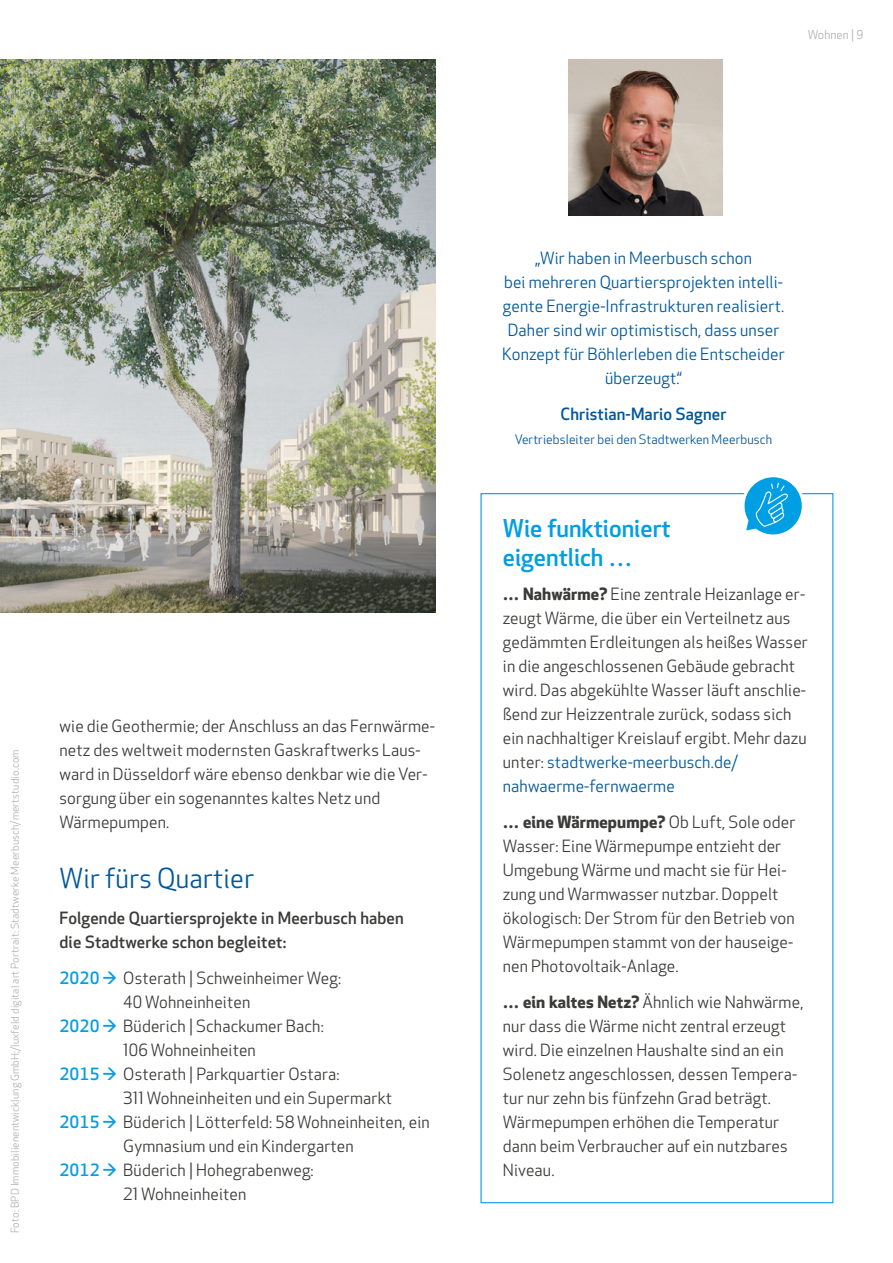
<style>
.page{position:relative;width:893px;height:1263px;background:#fff}
.page>*{position:absolute;margin:0;border:0;box-sizing:border-box;transform-origin:0 0}
.t1{font:27px "Apex New";letter-spacing:.01em;color:#00579c}
.t2{font:500 24px/28.8px "Apex New";color:#009ee3}
.t3{font:16.5px/24px "Apex New";letter-spacing:.01em;color:#3b3b3a}
.t4{font:16.5px/24px "Apex New";letter-spacing:.01em;color:#00579c;text-align:center}
.t5{font:500 16.5px/24px "Apex New";letter-spacing:.01em;color:#3b3b3a}
.t6{font:500 16.5px "Apex New";letter-spacing:.01em;color:#00579c}
.Funktion{font:12.75px "Apex New";letter-spacing:.01em;color:#00579c}
.kolumne_li{font:12px "Apex New";letter-spacing:.01em;color:#b1b2b3}
.Bildrechte{font:10.5px "Apex New";letter-spacing:.01em;color:#b1b2b3}
.s1{font-weight:500;color:#009ee3}
.s2{font-weight:700}
.s3{color:#00579c}
</style>
<div class="page">
<img style="left:0;top:60px;width:435px;height:552px">
<img style="left:568px;top:60px;width:154px;height:156px">
<svg style="left:740px;top:477px;width:66px;height:58px"></svg>
<p class="kolumne_li" style="left:808px;top:27px;width:57px">Wohnen | 9</p>
<p class="Bildrechte" style="left:8px;top:1233px;width:485px;rotate:-90deg">Foto: BPD Immobilienentwicklung GmbH;/luxfeld digital art Portrait: Stadtwerke Meerbusch/mertstudio.com</p>
<p class="t3" style="left:60px;top:714px;width:377px">wie die Geothermie; der Anschluss an das Fernwärme&shy;netz des weltweit modernsten Gaskraftwerks Laus&shy;ward in Düsseldorf wäre ebenso denkbar wie die Ver&shy;sorgung über ein sogenanntes kaltes Netz und Wärmepumpen.</p>
<p class="t1" style="left:60px;top:861px;width:196px">Wir fürs Quartier</p>
<p class="t5" style="left:60px;top:905px;width:346px">Folgende Quartiersprojekte in Meerbusch haben die Stadtwerke schon begleitet:</p>
<p class="t3" style="left:123px;top:966px;width:219px;text-indent:-64px"><span class="s1">2020 →</span> Osterath | Schweinheimer Weg:<br>40 Wohneinheiten</p>
<p class="t3" style="left:60px;top:1014px;width:266px;text-align:center"><span class="s1">2020 →</span> Büderich | Schackumer Bach:<br>106 Wohneinheiten</p>
<p class="t3" style="left:123px;top:1062px;width:270px;text-indent:-64px"><span class="s1">2015 →</span> Osterath | Parkquartier Ostara:<br>311 Wohneinheiten und ein Supermarkt</p>
<p class="t3" style="left:123px;top:1110px;width:308px;text-indent:-64px"><span class="s1">2015 →</span> Büderich | Lötterfeld: 58 Wohneinheiten, ein<br>Gymnasium und ein Kindergarten</p>
<p class="t3" style="left:60px;top:1158px;width:256px;text-align:center"><span class="s1">2012 →</span> Büderich | Hohegrabenweg:<br>21 Wohneinheiten</p>
<p class="t4" style="left:502px;top:246px;width:284px">„Wir haben in Meerbusch schon<br>bei mehreren Quartiersprojekten intelli&shy;gente Energie-Infrastrukturen realisiert.<br>Daher sind wir optimistisch, dass unser Konzept für Böhlerleben die Entscheider überzeugt.“</p>
<p class="t6" style="left:560px;top:402px;width:167px">Christian-Mario Sagner</p>
<p class="Funktion" style="left:515px;top:431px;width:259px">Vertriebsleiter bei den Stadtwerken Meerbusch</p>
<p class="t2" style="left:503px;top:513px;width:169px">Wie funktioniert eigentlich …</p>
<p class="t3" style="left:503px;top:582px;width:306px"><span class="s2">… Nahwärme?</span> Eine zentrale Heizanlage er&shy;zeugt Wärme, die über ein Verteilnetz aus gedämmten Erdleitungen als heißes Wasser in die angeschlossenen Gebäude gebracht wird. Das abgekühlte Wasser läuft anschlie&shy;ßend zur Heizzentrale zurück, sodass sich ein nachhaltiger Kreislauf ergibt. Mehr dazu unter: <span class="s3">stadtwerke-meerbusch.de/ nahwaerme-fernwaerme</span></p>
<p class="t3" style="left:503px;top:810px;width:294px"><span class="s2">… eine Wärmepumpe?</span> Ob Luft, Sole oder Wasser: Eine Wärmepumpe entzieht der Umgebung Wärme und macht sie für Hei&shy;zung und Warmwasser nutzbar. Doppelt ökologisch: Der Strom für den Betrieb von Wärmepumpen stammt von der hauseige&shy;nen Photovoltaik-Anlage.</p>
<p class="t3" style="left:503px;top:990px;width:302px"><span class="s2">… ein kaltes Netz?</span> Ähnlich wie Nahwärme, nur dass die Wärme nicht zentral erzeugt wird. Die einzelnen Haushalte sind an ein Solenetz angeschlossen, dessen Tempera&shy;tur nur zehn bis fünfzehn Grad beträgt.<br>Wärmepumpen erhöhen die Temperatur dann beim Verbraucher auf ein nutzbares Niveau.</p>
</div>
